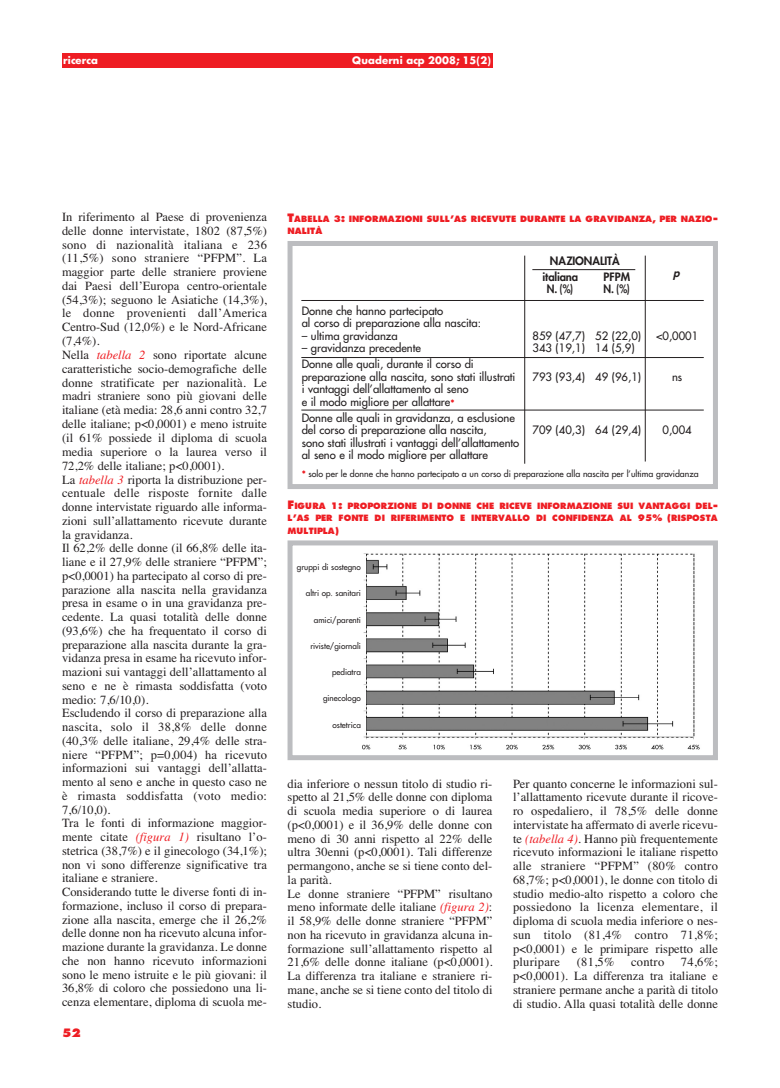
<style>
.page{position:relative;width:780px;height:1088px;background:#fff}
.page>*{position:absolute;margin:0;border:0;box-sizing:border-box;transform-origin:0 0}
.t1{font:12.5px/13.8px "Times";color:#231f20}
.t2{font:11.25px/12.5px "Futura";color:#231f20}
.t3{font:800 11.25px/16px "Futura";letter-spacing:-.005em;color:#231f20}
.t4{font:800 11.25px "Futura";letter-spacing:-.005em;color:#231f20;scale:.9 1}
.t5{font:800 11.25px "Futura";color:#ee1d23}
.t6{font:italic 800 11.25px "Futura";color:#231f20}
.t7{font:700 10px "Futura";letter-spacing:.01em;color:#fff}
.t8{font:8.75px "Futura";color:#231f20}
.t9{font:800 8.5px/12.5px "Futura";letter-spacing:.02em;color:#ee1d23}
.t10{font:8.12px "Futura";color:#231f20}
.s1{font-style:italic;color:#ee1d23}
.s2{font-size:11.25px}
.s3{font-size:8.75px}
.s4{font-weight:800;font-size:8.75px;color:#ee1d23}
.s5{font-weight:800;color:#ee1d23}
</style>
<div class="page">
<div style="left:62px;top:53px;width:225px;height:14px;background:#ee1d23"></div>
<div style="left:287px;top:53px;width:205px;height:14px;background:#ee1d23"></div>
<div style="left:287px;top:241px;width:431px;height:248px;border:5px solid #bcbdc0"></div>
<hr style="left:301px;top:300px;width:402px;height:1px;background:#231f20">
<hr style="left:301px;top:357px;width:402px;height:1px;background:#231f20">
<hr style="left:301px;top:410px;width:402px;height:1px;background:#231f20">
<hr style="left:524px;top:256px;width:1px;height:208px;background:#231f20">
<hr style="left:645px;top:256px;width:1px;height:205px;background:#231f20">
<img style="left:362px;top:553px;width:338px;height:197px">
<div style="left:287px;top:540px;width:431px;height:220px;border:5px solid #bcbdc0"></div>
<hr style="left:532px;top:269px;width:103px;height:1px;background:#231f20">
<p class="t7" style="left:63px;top:56px;width:36px">ricerca</p>
<p class="t7" style="left:352px;top:56px;width:140px">Quaderni acp 2008; 15(2)</p>
<p class="t1" style="left:62px;top:211px;width:206px">In riferimento al Paese di provenienza delle donne intervistate, 1802 (87,5%) sono di nazionalità italiana e 236 (11,5%) sono straniere “PFPM”. La mag gior parte delle straniere proviene dai Paesi del l’Eu ropa centro-orientale (54,3%); seguono le Asiatiche (14,3%), le donne provenienti dall’America Cen tro-Sud (12,0%) e le Nord-Africane (7,4%).<br>Nella <span class="s1">tabella 2</span> sono riportate alcune caratteristiche socio-demografiche delle donne stratificate per nazionalità. Le madri straniere sono più giovani delle italiane (età media: 28,6 anni contro 32,7 delle italiane; p&lt;0,0001) e meno istruite (il 61% possiede il diploma di scuola media superiore o la laurea verso il 72,2% delle italiane; p&lt;0,0001).<br>La <span class="s1">tabella 3</span> riporta la distribuzione per&shy;centuale delle risposte fornite dalle donne intervistate riguardo alle informa&shy;zioni sull’allattamento ricevute durante la gravidanza.<br>Il 62,2% delle donne (il 66,8% delle ita&shy;liane e il 27,9% delle straniere “PFPM”; p&lt;0,0001) ha partecipato al corso di pre&shy;parazione alla nascita nella gravidanza presa in esame o in una gravidanza pre&shy;cedente. La quasi totalità delle donne (93,6%) che ha frequentato il corso di preparazione alla nascita durante la gra&shy;vidanza presa in esame ha ricevuto infor&shy;mazioni sui vantaggi dell’allattamento al seno e ne è rimasta soddisfatta (voto medio: 7,6/10,0).<br>Escludendo il corso di preparazione alla nascita, solo il 38,8% delle donne (40,3% delle italiane, 29,4% delle stra&shy;niere “PFPM”; p=0,004) ha ricevuto informazioni sui vantaggi dell’allatta&shy;mento al seno e anche in questo caso ne è rimasta soddisfatta (voto medio:<br>7,6/10,0).<br>Tra le fonti di informazione maggior&shy;mente citate <span class="s1">(figura 1)</span> risultano l’o - stetrica (38,7%) e il ginecologo (34,1%); non vi sono differenze significative tra italiane e straniere.<br>Considerando tutte le diverse fonti di in - formazione, incluso il corso di prepara&shy;zione alla nascita, emerge che il 26,2% delle donne non ha ricevuto alcuna infor&shy;mazione durante la gravidanza. Le donne che non hanno ricevuto informazioni sono le meno istruite e le più giovani: il 36,8% di coloro che possiedono una li - cenza elementare, diploma di scuola me -</p>
<p class="t5" style="left:62px;top:1028px;width:20px">52</p>
<p class="t9" style="left:287px;top:213px;width:432px"><span class="s2">T</span>ABELLA <span class="s3">3</span><span class="s2">:</span> INFORMAZIONI SULL<span class="s3">’</span>AS RICEVUTE DURANTE LA GRAVIDANZA<span class="s3">,</span> PER NAZIO<span class="s2">-<br></span>NALITÀ</p>
<p class="t3" style="left:542px;top:253px;width:79px;text-indent:8px">NAZIONALITÀ italiana</p>
<p class="t6" style="left:673px;top:268px;width:11px">p</p>
<p class="t3" style="left:603px;top:269px;width:28px">PFPM</p>
<p class="t4" style="left:546px;top:284px;width:31px">N. (%)</p>
<p class="t4" style="left:603px;top:284px;width:31px">N. (%)</p>
<p class="t2" style="left:302px;top:305px;width:181px">Donne che hanno partecipato<br>al corso di preparazione alla nascita:</p>
<p class="t2" style="left:302px;top:330px;width:97px">– ultima gravidanza</p>
<p class="t2" style="left:532px;top:330px;width:110px">859 (47,7) 52 (22,0)</p>
<p class="t2" style="left:656px;top:330px;width:44px">&lt;0,0001</p>
<p class="t2" style="left:302px;top:342px;width:121px">– gravidanza precedente</p>
<p class="t2" style="left:532px;top:342px;width:104px">343 (19,1) 14 (5,9)</p>
<p class="t2" style="left:302px;top:358px;width:215px">Donne alle quali, durante il corso di preparazione alla nascita, sono stati illustrati</p>
<p class="t2" style="left:532px;top:371px;width:110px">793 (93,4) 49 (96,1)</p>
<p class="t2" style="left:672px;top:371px;width:12px">ns</p>
<p class="t2" style="left:302px;top:383px;width:168px">i vantaggi dell’allattamento al seno e il modo migliore per allattare<span class="s4">*</span></p>
<p class="t2" style="left:302px;top:412px;width:215px">Donne alle quali in gravidanza, a esclusione del corso di preparazione alla nascita,</p>
<p class="t2" style="left:532px;top:424px;width:110px">709 (40,3) 64 (29,4)</p>
<p class="t2" style="left:662px;top:424px;width:31px">0,004</p>
<p class="t2" style="left:302px;top:437px;width:219px">sono stati illustrati i vantaggi dell’allattamento al seno e il modo migliore per allattare</p>
<p class="t8" style="left:302px;top:469px;width:398px"><span class="s5">*</span> solo per le donne che hanno partecipato a un corso di preparazione alla nascita per l’ultima gravidanza</p>
<p class="t9" style="left:287px;top:500px;width:432px;text-align:justify"><span class="s2">F</span>IGURA <span class="s3">1</span><span class="s2">:</span> PROPORZIONE DI DONNE CHE RICEVE INFORMAZIONE SUI VANTAGGI DEL<span class="s2">-</span>L<span class="s3">’</span>AS PER FONTE DI RIFERIMENTO E INTERVALLO DI CONFIDENZA AL <span class="s3">95% (</span>RISPOSTA MULTIPLA<span class="s3">)</span></p>
<p class="t10" style="left:297px;top:563px;width:66px">gruppi di sostegno</p>
<p class="t10" style="left:306px;top:589px;width:56px">altri op. sanitari</p>
<p class="t10" style="left:314px;top:615px;width:49px">amici/parenti</p>
<p class="t10" style="left:310px;top:642px;width:52px">riviste/giornali</p>
<p class="t10" style="left:332px;top:668px;width:30px">pediatra</p>
<p class="t10" style="left:323px;top:694px;width:39px">ginecologo</p>
<p class="t10" style="left:332px;top:720px;width:30px">ostetrica</p>
<p class="t1" style="left:287px;top:777px;width:206px">dia inferiore o nessun titolo di studio ri - spetto al 21,5% delle donne con diploma di scuola media superiore o di laurea (p&lt;0,0001) e il 36,9% delle donne con meno di 30 anni rispetto al 22% delle ultra 30enni (p&lt;0,0001). Tali differenze permangono, anche se si tiene conto del - la parità.<br>Le donne straniere “PFPM” risultano meno informate delle italiane <span class="s1">(figura 2)</span>: il 58,9% delle donne straniere “PFPM” non ha ricevuto in gravidanza alcuna in - for ma zione sull’allattamento rispetto al 21,6% delle donne italiane (p&lt;0,0001).<br>La differenza tra italiane e straniere ri - mane, anche se si tiene conto del titolo di studio.</p>
<p class="t1" style="left:513px;top:777px;width:206px;text-align:justify">Per quanto concerne le informazioni sul&shy;l’allattamento ricevute durante il ricove&shy;ro ospedaliero, il 78,5% delle donne intervistate ha affermato di averle ricevu&shy;te <span class="s1">(tabella 4)</span>. Hanno più frequentemente ricevuto informazioni le italiane rispetto alle straniere “PFPM” (80% contro 68,7%; p&lt;0,0001), le donne con titolo di studio medio-alto rispetto a coloro che possiedono la licenza elementare, il diploma di scuola media inferiore o nes&shy;sun titolo (81,4% contro 71,8%; p&lt;0,0001) e le primipare rispetto alle pluripare</p>
<p class="t1" style="left:576px;top:956px;width:39px">(81,5%</p>
<p class="t1" style="left:631px;top:956px;width:35px">contro</p>
<p class="t1" style="left:513px;top:956px;width:206px;text-align:justify;text-indent:168px">74,6%; p&lt;0,0001). La differenza tra italiane e straniere permane anche a parità di titolo di studio. Alla quasi totalità delle donne</p>
</div>
